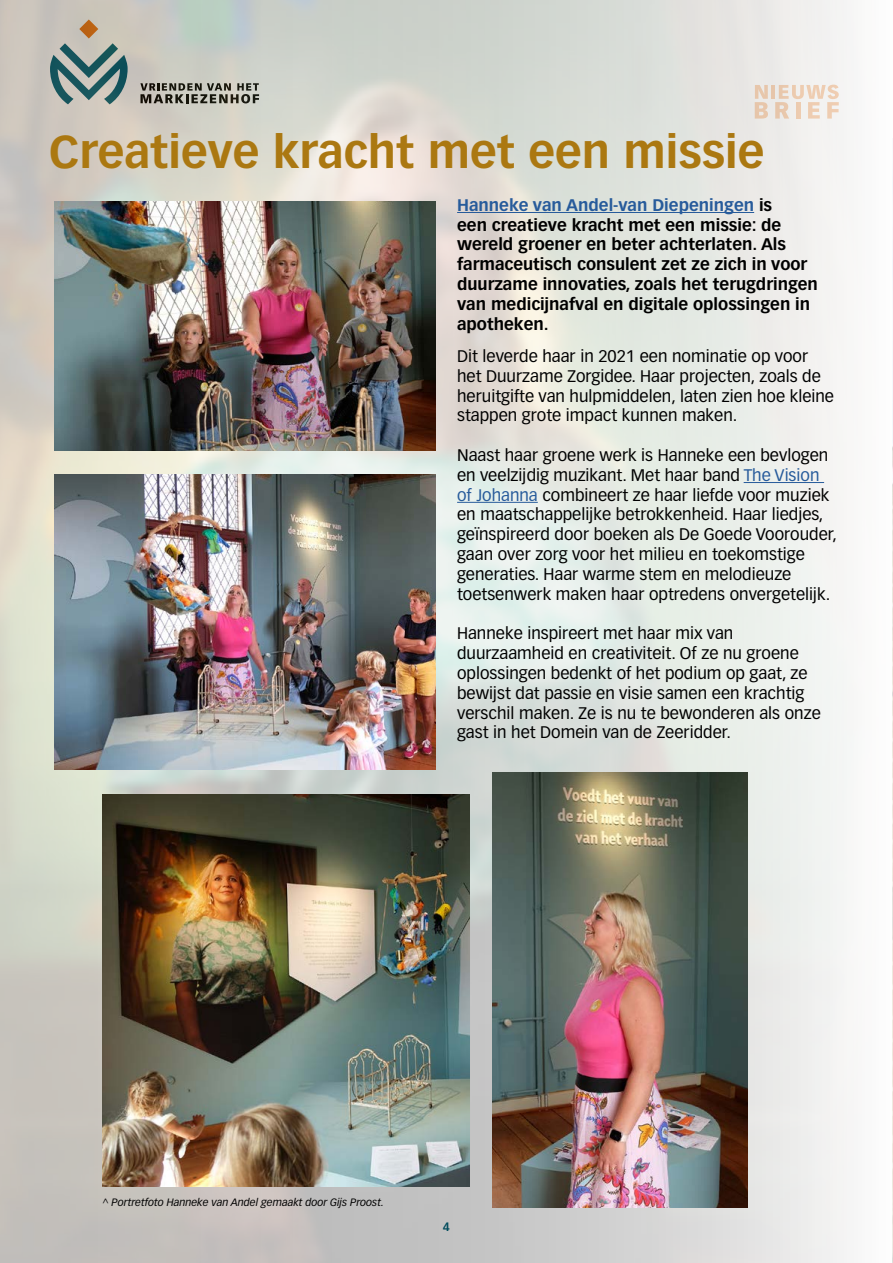
<style>
.page{position:relative;width:893px;height:1263px;background:#fff}
.page>*{position:absolute;margin:0;border:0;box-sizing:border-box;transform-origin:0 0}
.t1{font:700 45px "Vectora LT Pro";color:#ab7811}
.t2{font:16.5px/19.8px "Vectora LT Pro";color:#000}
.t3{font:700 16.5px/19.8px "Vectora LT Pro";color:#000}
.t4{font:700 12px "Vectora LT Pro";color:#006379}
.t5{font:italic 10.5px "Vectora LT Pro";color:#000}
.s1{color:#275b9b}
</style>
<div class="page">
<img style="left:0;top:0;width:893px;height:1263px">
<hr style="left:457px;top:212px;width:297px;height:1px;background:#275b9b">
<hr style="left:744px;top:482px;width:80px;height:1px;background:#275b9b">
<hr style="left:457px;top:502px;width:81px;height:1px;background:#275b9b">
<img style="left:54px;top:202px;width:382px;height:248px">
<img style="left:102px;top:794px;width:367px;height:392px">
<img style="left:54px;top:474px;width:382px;height:295px">
<img style="left:492px;top:772px;width:255px;height:436px">
<h1 class="t1" style="left:49px;top:125px;width:717px">Creatieve kracht met een missie</h1>
<p class="t3" style="left:457px;top:195px;width:362px"><span class="s1">Hanneke van Andel-van Diepeningen</span> is<br>een creatieve kracht met een missie: de wereld groener en beter achterlaten. Als farmaceutisch consulent zet ze zich in voor duurzame innovaties, zoals het terugdringen van medicijnafval en digitale oplossingen in apotheken.</p>
<p class="t2" style="left:457px;top:346px;width:379px">Dit leverde haar in 2021 een nominatie op voor het Duurzame Zorgidee. Haar projecten, zoals de heruitgifte van hulpmiddelen, laten zien hoe kleine stappen grote impact kunnen maken.</p>
<p class="t2" style="left:457px;top:445px;width:381px">Naast haar groene werk is Hanneke een bevlogen en veelzijdig muzikant. Met haar band <span class="s1">The Vision of Johanna</span> combineert ze haar liefde voor muziek en maatschappelijke betrokkenheid. Haar liedjes, geïnspireerd door boeken als De Goede Voorouder, gaan over zorg voor het milieu en toekomstige generaties. Haar warme stem en melodieuze toetsenwerk maken haar optredens onvergetelijk.</p>
<p class="t2" style="left:457px;top:624px;width:365px">Hanneke inspireert met haar mix van duurzaamheid en creativiteit. Of ze nu groene oplossingen bedenkt of het podium op gaat, ze bewijst dat passie en visie samen een krachtig verschil maken. Ze is nu te bewonderen als onze gast in het Domein van de Zeeridder.</p>
<p class="t5" style="left:102px;top:1196px;width:283px">^ Portretfoto Hanneke van Andel gemaakt door Gijs Proost.</p>
<p class="t4" style="left:443px;top:1219px;width:9px">4</p>
</div>
